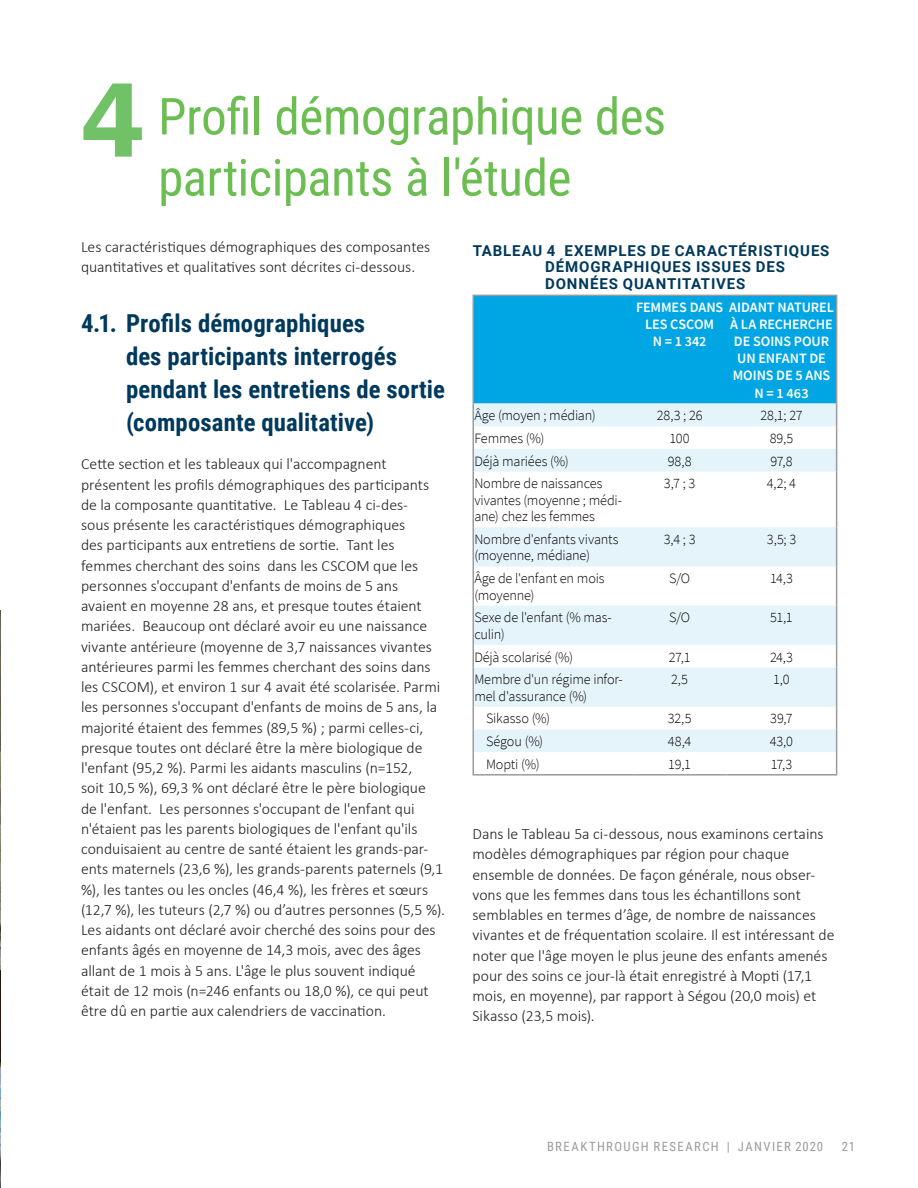
<style>
.page{position:relative;width:918px;height:1188px;background:#fff}
.page>*{position:absolute;margin:0;border:0;box-sizing:border-box;transform-origin:0 0}
.H1_SECTION_HEADER{font:600 108px "Franklin Gothic";color:#71c167}
.H1_SECTION_HEADER-2{font:51px/61.2px "Roboto Condensed";letter-spacing:-.01em;color:#6dbe52}
.t1{font:700 24.75px/33px "Roboto Condensed";letter-spacing:.005em;color:#00395c}
.BODY_COPY{font:300 15.75px/20.2px "Calibri";color:#231f20}
.TABLE_TITLE{font:700 15px/16.5px "Roboto";letter-spacing:.055em;color:#00395c}
.TABLE_-_CONTENT_-_LE{font:300 14.25px/16.5px "Source Sans Pro";letter-spacing:-.01em;color:#000}
.TABLE_-_CONTENT{font:300 14.25px "Source Sans Pro";letter-spacing:-.02em;color:#000}
.TABLE_-_ROW___COLUMN{font:600 14.25px/17.1px "Source Sans Pro";letter-spacing:-.01em;color:#fff;text-align:center}
.t2{font:12.75px "Roboto Condensed";letter-spacing:.11em;color:#9c9b9c}
</style>
<div class="page">
<img style="left:0;top:611px;width:1px;height:577px">
<svg style="left:474px;top:472px;width:362px;height:280px"></svg>
<hr style="left:472px;top:295px;width:161px;height:1px;background:#9c9b9c">
<hr style="left:472px;top:296px;width:2px;height:108px;background:#9c9b9c">
<hr style="left:472px;top:404px;width:2px;height:22px;background:#9c9b9c">
<hr style="left:472px;top:426px;width:2px;height:23px;background:#9c9b9c">
<hr style="left:472px;top:449px;width:2px;height:23px;background:#9c9b9c">
<svg style="left:473px;top:295px;width:364px;height:177px;background:#5dc4eb"></svg>
<hr style="left:472px;top:472px;width:2px;height:55px;background:#9c9b9c">
<hr style="left:836px;top:472px;width:1px;height:55px;background:#9c9b9c">
<hr style="left:472px;top:527px;width:2px;height:39px;background:#9c9b9c">
<hr style="left:836px;top:527px;width:1px;height:39px;background:#9c9b9c">
<hr style="left:472px;top:566px;width:2px;height:40px;background:#9c9b9c">
<hr style="left:836px;top:566px;width:1px;height:40px;background:#9c9b9c">
<hr style="left:472px;top:606px;width:2px;height:39px;background:#9c9b9c">
<hr style="left:836px;top:606px;width:1px;height:39px;background:#9c9b9c">
<hr style="left:472px;top:645px;width:2px;height:23px;background:#9c9b9c">
<svg style="left:836px;top:645px;width:1px;height:23px"></svg>
<hr style="left:472px;top:668px;width:2px;height:39px;background:#9c9b9c">
<hr style="left:836px;top:668px;width:1px;height:39px;background:#9c9b9c">
<hr style="left:472px;top:707px;width:2px;height:22px;background:#9c9b9c">
<hr style="left:472px;top:729px;width:2px;height:23px;background:#9c9b9c">
<hr style="left:472px;top:752px;width:2px;height:22px;background:#9c9b9c">
<svg style="left:836px;top:707px;width:1px;height:67px"></svg>
<hr style="left:472px;top:774px;width:161px;height:2px;background:#9c9b9c">
<hr style="left:633px;top:774px;width:93px;height:2px;background:#9c9b9c">
<hr style="left:726px;top:774px;width:111px;height:2px;background:#9c9b9c">
<p class="H1_SECTION_HEADER" style="left:81px;top:54px;width:65px">4</p>
<p class="H1_SECTION_HEADER-2" style="left:158px;top:84px;width:509px">Profil démographique des participants à l'étude</p>
<p class="BODY_COPY" style="left:81px;top:236px;width:351px">Les caractéristiques démographiques des composantes quantitatives et qualitatives sont décrites ci-dessous.</p>
<p class="t1" style="left:126px;top:306px;width:320px;text-indent:-45px">4.1. Profils démographiques<br>des participants interrogés pendant les entretiens de sortie (composante qualitative)</p>
<p class="BODY_COPY" style="left:81px;top:454px;width:365px">Cette section et les tableaux qui l'accompagnent présentent les profils démographiques des participants de la composante quantitative. Le Tableau 4 ci-des-<br>sous présente les caractéristiques démographiques<br>des participants aux entretiens de sortie. Tant les femmes cherchant des soins dans les CSCOM que les personnes s'occupant d'enfants de moins de 5 ans avaient en moyenne 28 ans, et presque toutes étaient mariées. Beaucoup ont déclaré avoir eu une naissance vivante antérieure (moyenne de 3,7 naissances vivantes antérieures parmi les femmes cherchant des soins dans les CSCOM), et environ 1 sur 4 avait été scolarisée. Parmi les personnes s'occupant d'enfants de moins de 5 ans, la majorité étaient des femmes (89,5 %) ; parmi celles-ci, presque toutes ont déclaré être la mère biologique de l'enfant (95,2 %). Parmi les aidants masculins (n=152,<br>soit 10,5 %), 69,3 % ont déclaré être le père biologique de l'enfant. Les personnes s'occupant de l'enfant qui n'étaient pas les parents biologiques de l'enfant qu'ils conduisaient au centre de santé étaient les grands-par&shy;ents maternels (23,6 %), les grands-parents paternels (9,1 %), les tantes ou les oncles (46,4 %), les frères et sœurs (12,7 %), les tuteurs (2,7 %) ou d’autres personnes (5,5 %).<br>Les aidants ont déclaré avoir cherché des soins pour des enfants âgés en moyenne de 14,3 mois, avec des âges allant de 1 mois à 5 ans. L'âge le plus souvent indiqué était de 12 mois (n=246 enfants ou 18,0 %), ce qui peut être dû en partie aux calendriers de vaccination.</p>
<p class="TABLE_TITLE" style="left:545px;top:241px;width:286px;text-indent:-72px">TABLEAU 4 EXEMPLES DE CARACTÉRISTIQUES<br>DÉMOGRAPHIQUES ISSUES DES<br>DONNÉES QUANTITATIVES</p>
<p class="TABLE_-_ROW___COLUMN" style="left:636px;top:299px;width:199px">FEMMES DANS AIDANT NATUREL</p>
<p class="TABLE_-_ROW___COLUMN" style="left:645px;top:316px;width:71px">LES CSCOM</p>
<p class="TABLE_-_ROW___COLUMN" style="left:653px;top:333px;width:55px">N = 1 342</p>
<p class="TABLE_-_ROW___COLUMN" style="left:730px;top:316px;width:104px">À LA RECHERCHE<br>DE SOINS POUR<br>UN ENFANT DE<br>MOINS DE 5 ANS<br>N = 1 463</p>
<p class="TABLE_-_CONTENT_-_LE" style="left:474px;top:407px;width:123px">Âge (moyen ; médian)</p>
<p class="TABLE_-_CONTENT" style="left:657px;top:407px;width:47px">28,3 ; 26</p>
<p class="TABLE_-_CONTENT" style="left:761px;top:407px;width:44px">28,1; 27</p>
<p class="TABLE_-_CONTENT_-_LE" style="left:474px;top:430px;width:72px">Femmes (%)</p>
<p class="TABLE_-_CONTENT" style="left:670px;top:429px;width:22px">100</p>
<p class="TABLE_-_CONTENT" style="left:770px;top:429px;width:25px">89,5</p>
<p class="TABLE_-_CONTENT_-_LE" style="left:474px;top:453px;width:96px">Déjà mariées (%)</p>
<p class="TABLE_-_CONTENT" style="left:668px;top:452px;width:25px">98,8</p>
<p class="TABLE_-_CONTENT" style="left:770px;top:452px;width:24px">97,8</p>
<p class="TABLE_-_CONTENT_-_LE" style="left:474px;top:475px;width:149px">Nombre de naissances vivantes (moyenne ; médi&shy;ane) chez les femmes</p>
<p class="TABLE_-_CONTENT" style="left:664px;top:475px;width:33px">3,7 ; 3</p>
<p class="TABLE_-_CONTENT" style="left:767px;top:475px;width:31px">4,2; 4</p>
<p class="TABLE_-_CONTENT_-_LE" style="left:474px;top:531px;width:146px">Nombre d'enfants vivants (moyenne, médiane)</p>
<p class="TABLE_-_CONTENT" style="left:664px;top:531px;width:33px">3,4 ; 3</p>
<p class="TABLE_-_CONTENT" style="left:767px;top:531px;width:31px">3,5; 3</p>
<p class="TABLE_-_CONTENT_-_LE" style="left:474px;top:570px;width:132px">Âge de l'enfant en mois (moyenne)</p>
<p class="TABLE_-_CONTENT" style="left:669px;top:570px;width:23px">S/O</p>
<p class="TABLE_-_CONTENT" style="left:770px;top:570px;width:24px">14,3</p>
<p class="TABLE_-_CONTENT_-_LE" style="left:474px;top:609px;width:139px">Sexe de l'enfant (% mas&shy;culin)</p>
<p class="TABLE_-_CONTENT" style="left:669px;top:609px;width:23px">S/O</p>
<p class="TABLE_-_CONTENT" style="left:770px;top:609px;width:24px">51,1</p>
<p class="TABLE_-_CONTENT_-_LE" style="left:474px;top:649px;width:100px">Déjà scolarisé (%)</p>
<p class="TABLE_-_CONTENT" style="left:669px;top:648px;width:23px">27,1</p>
<p class="TABLE_-_CONTENT" style="left:770px;top:648px;width:24px">24,3</p>
<p class="TABLE_-_CONTENT_-_LE" style="left:474px;top:671px;width:150px">Membre d'un régime infor&shy;mel d'assurance (%)</p>
<p class="TABLE_-_CONTENT" style="left:671px;top:671px;width:18px">2,5</p>
<p class="TABLE_-_CONTENT" style="left:773px;top:671px;width:18px">1,0</p>
<p class="TABLE_-_CONTENT_-_LE" style="left:486px;top:710px;width:66px">Sikasso (%)</p>
<p class="TABLE_-_CONTENT" style="left:668px;top:710px;width:25px">32,5</p>
<p class="TABLE_-_CONTENT" style="left:770px;top:710px;width:24px">39,7</p>
<p class="TABLE_-_CONTENT_-_LE" style="left:486px;top:733px;width:59px">Ségou (%)</p>
<p class="TABLE_-_CONTENT" style="left:668px;top:733px;width:25px">48,4</p>
<p class="TABLE_-_CONTENT" style="left:770px;top:733px;width:25px">43,0</p>
<p class="TABLE_-_CONTENT_-_LE" style="left:486px;top:756px;width:55px">Mopti (%)</p>
<p class="TABLE_-_CONTENT" style="left:668px;top:755px;width:24px">19,1</p>
<p class="TABLE_-_CONTENT" style="left:771px;top:755px;width:23px">17,3</p>
<p class="BODY_COPY" style="left:472px;top:824px;width:364px">Dans le Tableau 5a ci-dessous, nous examinons certains modèles démographiques par région pour chaque ensemble de données. De façon générale, nous obser&shy;vons que les femmes dans tous les échantillons sont semblables en termes d’âge, de nombre de naissances vivantes et de fréquentation scolaire. Il est intéressant de noter que l'âge moyen le plus jeune des enfants amenés pour des soins ce jour-là était enregistré à Mopti (17,1 mois, en moyenne), par rapport à Ségou (20,0 mois) et Sikasso (23,5 mois).</p>
<p class="t2" style="left:547px;top:1137px;width:278px">BREAKTHROUGH RESEARCH | JANVIER 2020</p>
<p class="t2" style="left:842px;top:1137px;width:15px">21</p>
</div>
